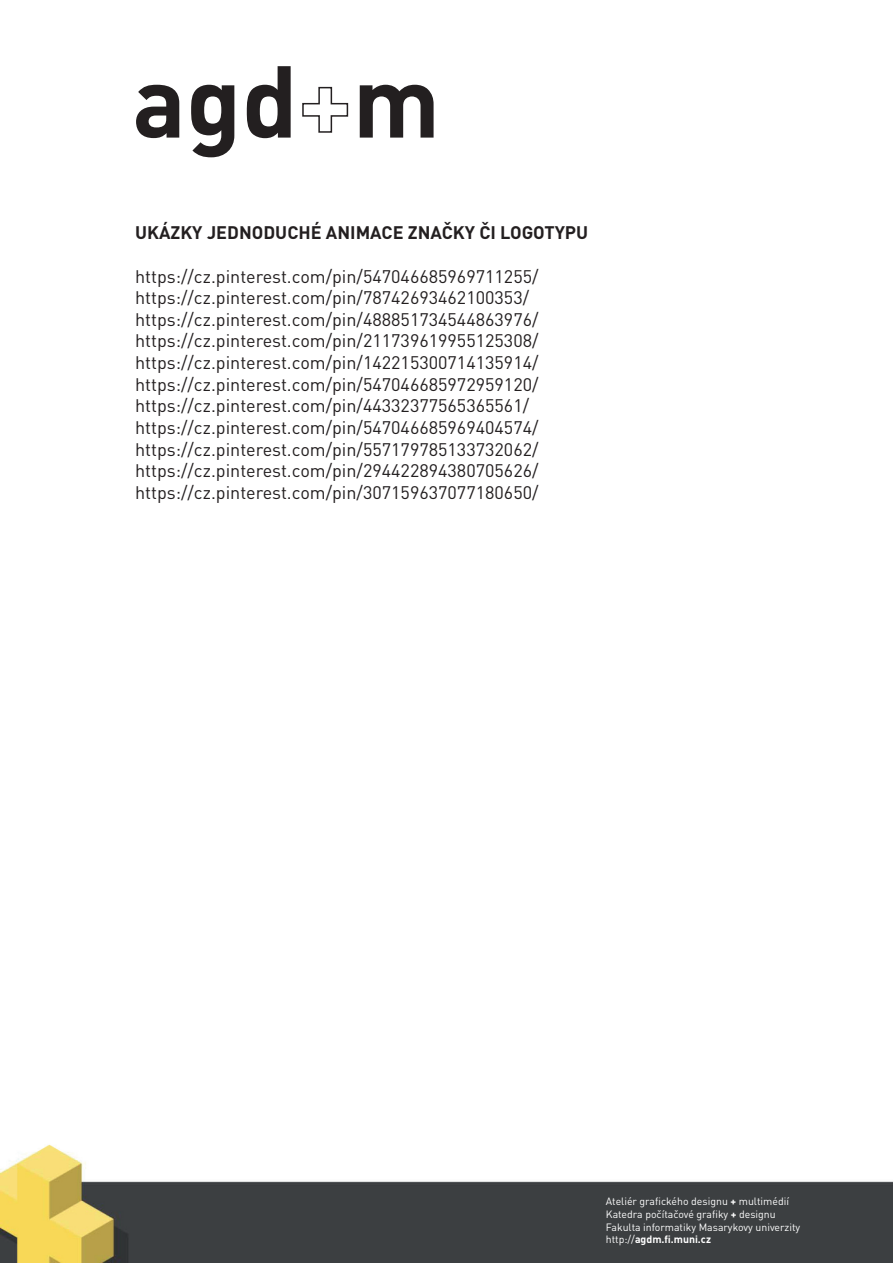
<style>
.page{position:relative;width:893px;height:1263px;background:#fff}
.page>*{position:absolute;margin:0;border:0;box-sizing:border-box;transform-origin:0 0}
.t1{font:18px/21.6px "DIN Pro";color:#231f20}
.t2{font:700 18px "DIN Pro";color:#231f20}
.t3{font:10.5px/12.6px "DIN Pro";color:#fff}
.s1{font-weight:700}
</style>
<div class="page">
<img style="left:0;top:1144px;width:893px;height:119px">
<svg style="left:136px;top:85px;width:43px;height:53px"></svg>
<svg style="left:191px;top:85px;width:43px;height:72px"></svg>
<svg style="left:247px;top:66px;width:44px;height:72px"></svg>
<svg style="left:302px;top:86px;width:47px;height:47px"></svg>
<svg style="left:360px;top:85px;width:74px;height:53px"></svg>
<p class="t2" style="left:135px;top:221px;width:455px">UKÁZKY JEDNODUCHÉ ANIMACE ZNAČKY ČI LOGOTYPU</p>
<p class="t1" style="left:135px;top:265px;width:405px">https://cz.pinterest.com/pin/547046685969711255/ https://cz.pinterest.com/pin/78742693462100353/ https://cz.pinterest.com/pin/488851734544863976/ https://cz.pinterest.com/pin/211739619955125308/ https://cz.pinterest.com/pin/142215300714135914/ https://cz.pinterest.com/pin/547046685972959120/ https://cz.pinterest.com/pin/44332377565365561/ https://cz.pinterest.com/pin/547046685969404574/ https://cz.pinterest.com/pin/557179785133732062/ https://cz.pinterest.com/pin/294422894380705626/ https://cz.pinterest.com/pin/307159637077180650/</p>
<p class="t3" style="left:606px;top:1195px;width:196px">Ateliér grafického designu <span class="s1">+</span> multimédií Katedra počítačové grafiky <span class="s1">+</span> designu Fakulta informatiky Masarykovy univerzity http://<span class="s1">agdm.fi.muni.cz</span></p>
</div>
